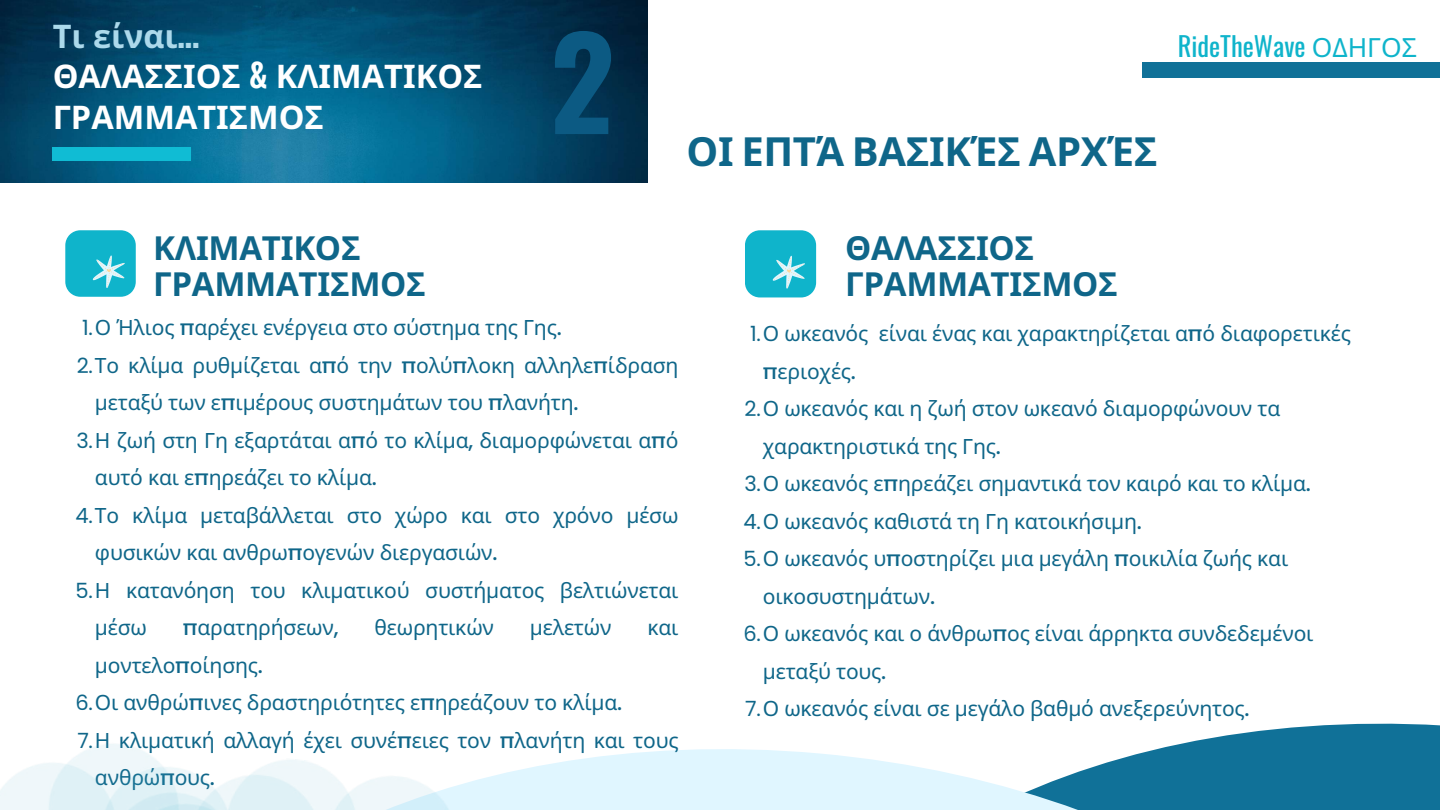
<style>
.page{position:relative;width:1440px;height:810px;background:#fff}
.page>*{position:absolute;margin:0;border:0;box-sizing:border-box;transform-origin:0 0}
.t1{font:700 125.6px "Oswald";color:#0c5a83}
.t2{font:700 40.1px "Noto Sans";letter-spacing:-.01em;color:#0f6689}
.t3{font:700 33.1px/36px "Noto Sans";letter-spacing:-.01em;color:#0f6689}
.t4{font:700 32.5px/40.5px "Noto Sans";color:#fff}
.t5{font:26.4px "Oswald";color:#0fb4cb}
.t6{font:21px "Noto Sans";letter-spacing:-.01em;color:#0f6689}
.s1{color:#acd9eb}
.s2{font-family:"Oswald";color:#acd9eb}
.s3{font-family:"Oswald"}
.s4{font-family:"Noto Sans"}
.s5{font-family:"Poppins"}
.s6{font-family:"Poppins";font-weight:500}
</style>
<div class="page">
<img style="left:0;top:0;width:647px;height:183px">
<svg style="left:543px;top:723px;width:897px;height:87px"></svg>
<div style="left:53px;top:148px;width:138px;height:13px;background:#10bcd4"></div>
<div style="left:1142px;top:62px;width:298px;height:16px;background:#107198"></div>
<svg style="left:65px;top:230px;width:71px;height:67px"></svg>
<div style="left:745px;top:230px;width:71px;height:67px;background:#0fb4cb;border-radius:15px"></div>
<svg style="left:773px;top:256px;width:32px;height:33px"></svg>
<h3 class="t4" style="left:53px;top:15px;width:431px"><span class="s1">Τι είναι</span><span class="s2">…<br></span>ΘΑΛΑΣΣΙΟΣ <span class="s3">&amp;</span> ΚΛΙΜΑΤΙΚΟΣ<br>ΓΡΑΜΜΑΤΙΣΜΟΣ</h3>
<h1 class="t1" style="left:550px;top:-16px;width:66px">2</h1>
<p class="t5" style="left:1178px;top:25px;width:241px">RideTheWave <span class="s4">ΟΔΗΓΟΣ</span></p>
<h2 class="t2" style="left:687px;top:123px;width:473px">ΟΙ ΕΠΤΆ ΒΑΣΙΚΈΣ ΑΡΧΈΣ</h2>
<h3 class="t3" style="left:153px;top:229px;width:274px">ΚΛΙΜΑΤΙΚΟΣ<br>ΓΡΑΜΜΑΤΙΣΜΟΣ</h3>
<h3 class="t3" style="left:845px;top:230px;width:274px">ΘΑΛΑΣΣΙΟΣ<br>ΓΡΑΜΜΑΤΙΣΜΟΣ</h3>
<p class="t6" style="left:82px;top:313px;width:481px"><span class="s5">1.</span>Ο Ήλιος <span class="s6">π</span>αρέχει ενέργεια στο σύστημα της Γης<span class="s6">.</span></p>
<p class="t6" style="left:77px;top:350px;width:603px"><span class="s5">2.</span>Το κλίμα ρυθμίζεται α<span class="s6">π</span>ό την <span class="s6">π</span>ολύ<span class="s6">π</span>λοκη αλληλε<span class="s6">π</span>ίδραση</p>
<p class="t6" style="left:95px;top:388px;width:485px">μεταξύ των ε<span class="s6">π</span>ιμέρους συστημάτων του <span class="s6">π</span>λανήτη<span class="s6">.</span></p>
<p class="t6" style="left:76px;top:425px;width:604px"><span class="s5">3.</span>Η ζωή στη Γη εξαρτάται α<span class="s6">π</span>ό το κλίμα<span class="s6">,</span> διαμορφώνεται α<span class="s6">π</span>ό</p>
<p class="t6" style="left:95px;top:463px;width:283px">αυτό και ε<span class="s6">π</span>ηρεάζει το κλίμα<span class="s6">.</span></p>
<p class="t6" style="left:76px;top:500px;width:604px"><span class="s5">4.</span>Το κλίμα μεταβάλλεται στο χώρο και στο χρόνο μέσω</p>
<p class="t6" style="left:95px;top:538px;width:404px">φυσικών και ανθρω<span class="s6">π</span>ογενών διεργασιών<span class="s6">.</span></p>
<p class="t6" style="left:76px;top:575px;width:604px"><span class="s5">5.</span>Η κατανόηση του κλιματικού συστήματος βελτιώνεται</p>
<p class="t6" style="left:95px;top:613px;width:54px">μέσω</p>
<p class="t6" style="left:183px;top:613px;width:157px"><span class="s6">π</span>αρατηρήσεων<span class="s6">,</span></p>
<p class="t6" style="left:374px;top:613px;width:121px">θεωρητικών</p>
<p class="t6" style="left:530px;top:613px;width:83px">μελετών</p>
<p class="t6" style="left:647px;top:613px;width:33px">και</p>
<p class="t6" style="left:95px;top:650px;width:169px">μοντελο<span class="s6">π</span>οίησης<span class="s6">.</span></p>
<p class="t6" style="left:75px;top:688px;width:548px"><span class="s5">6.</span>Οι ανθρώ<span class="s6">π</span>ινες δραστηριότητες ε<span class="s6">π</span>ηρεάζουν το κλίμα<span class="s6">.</span></p>
<p class="t6" style="left:77px;top:725px;width:603px"><span class="s5">7.</span>Η κλιματική αλλαγή έχει συνέ<span class="s6">π</span>ειες τον <span class="s6">π</span>λανήτη και τους</p>
<p class="t6" style="left:95px;top:763px;width:122px">ανθρώ<span class="s6">π</span>ους<span class="s6">.</span></p>
<p class="t6" style="left:750px;top:319px;width:602px"><span class="s5">1.</span>Ο ωκεανός είναι ένας και χαρακτηρίζεται α<span class="s6">π</span>ό διαφορετικές</p>
<p class="t6" style="left:763px;top:356px;width:95px"><span class="s6">π</span>εριοχές<span class="s6">.</span></p>
<p class="t6" style="left:745px;top:394px;width:537px"><span class="s5">2.</span>Ο ωκεανός και η ζωή στον ωκεανό διαμορφώνουν τα</p>
<p class="t6" style="left:763px;top:431px;width:240px">χαρακτηριστικά της Γης<span class="s6">.</span></p>
<p class="t6" style="left:744px;top:469px;width:568px"><span class="s5">3.</span>Ο ωκεανός ε<span class="s6">π</span>ηρεάζει σημαντικά τον καιρό και το κλίμα<span class="s6">.</span></p>
<p class="t6" style="left:744px;top:506px;width:400px"><span class="s5">4.</span>Ο ωκεανός καθιστά τη Γη κατοικήσιμη<span class="s6">.</span></p>
<p class="t6" style="left:744px;top:544px;width:546px"><span class="s5">5.</span>Ο ωκεανός υ<span class="s6">π</span>οστηρίζει μια μεγάλη <span class="s6">π</span>οικιλία ζωής και</p>
<p class="t6" style="left:763px;top:581px;width:174px">οικοσυστημάτων<span class="s6">.</span></p>
<p class="t6" style="left:743px;top:619px;width:572px"><span class="s5">6.</span>Ο ωκεανός και ο άνθρω<span class="s6">π</span>ος είναι άρρηκτα συνδεδεμένοι</p>
<p class="t6" style="left:763px;top:656px;width:125px">μεταξύ τους<span class="s6">.</span></p>
<p class="t6" style="left:745px;top:694px;width:506px"><span class="s5">7.</span>Ο ωκεανός είναι σε μεγάλο βαθμό ανεξερεύνητος<span class="s6">.</span></p>
</div>
